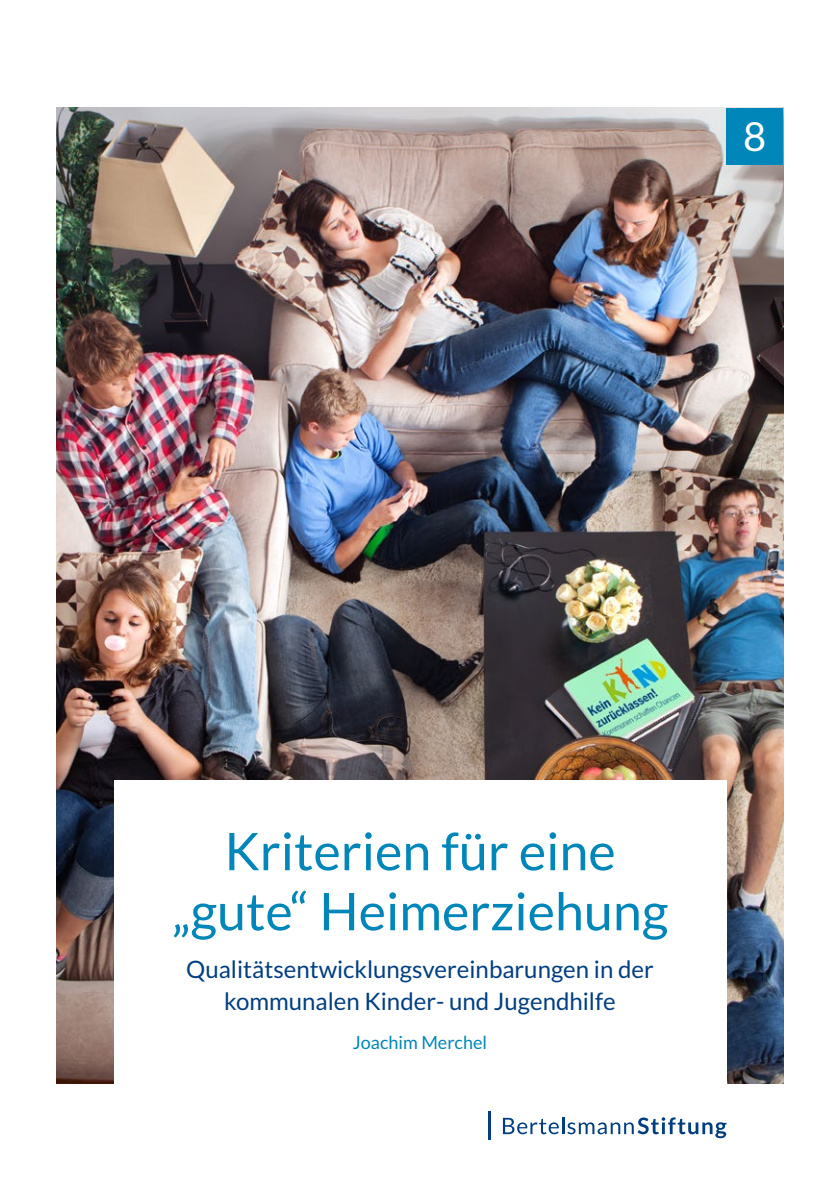
<style>
.page{position:relative;width:840px;height:1191px;background:#fff}
.page>*{position:absolute;margin:0;border:0;box-sizing:border-box;transform-origin:0 0}
.t1{font:52px/60px "Lato";color:#0086b8;text-align:center}
.t2{font:40px "Lato";color:#fff}
.t3{font:24px/32px "Lato";color:#003e81;text-align:center}
.t4{font:18px "Lato";color:#0086b8}
</style>
<div class="page">
<img style="left:57px;top:108px;width:725px;height:975px">
<div style="left:113px;top:780px;width:613px;height:404px;background:#fff"></div>
<svg style="left:502px;top:1117px;width:224px;height:21px"></svg>
<hr style="left:488px;top:1111px;width:2px;height:29px;background:#003e81">
<div style="left:726px;top:108px;width:56px;height:56px;background:#0086b8"></div>
<h2 class="t2" style="left:742px;top:114px;width:25px">8</h2>
<h1 class="t1" style="left:171px;top:821px;width:498px">Kriterien für eine „gute“ Heimerziehung</h1>
<p class="t3" style="left:186px;top:953px;width:468px">Qualitätsentwicklungsvereinbarungen in der kommunalen Kinder- und Jugendhilfe</p>
<p class="t4" style="left:352px;top:1032px;width:136px">Joachim Merchel</p>
</div>
